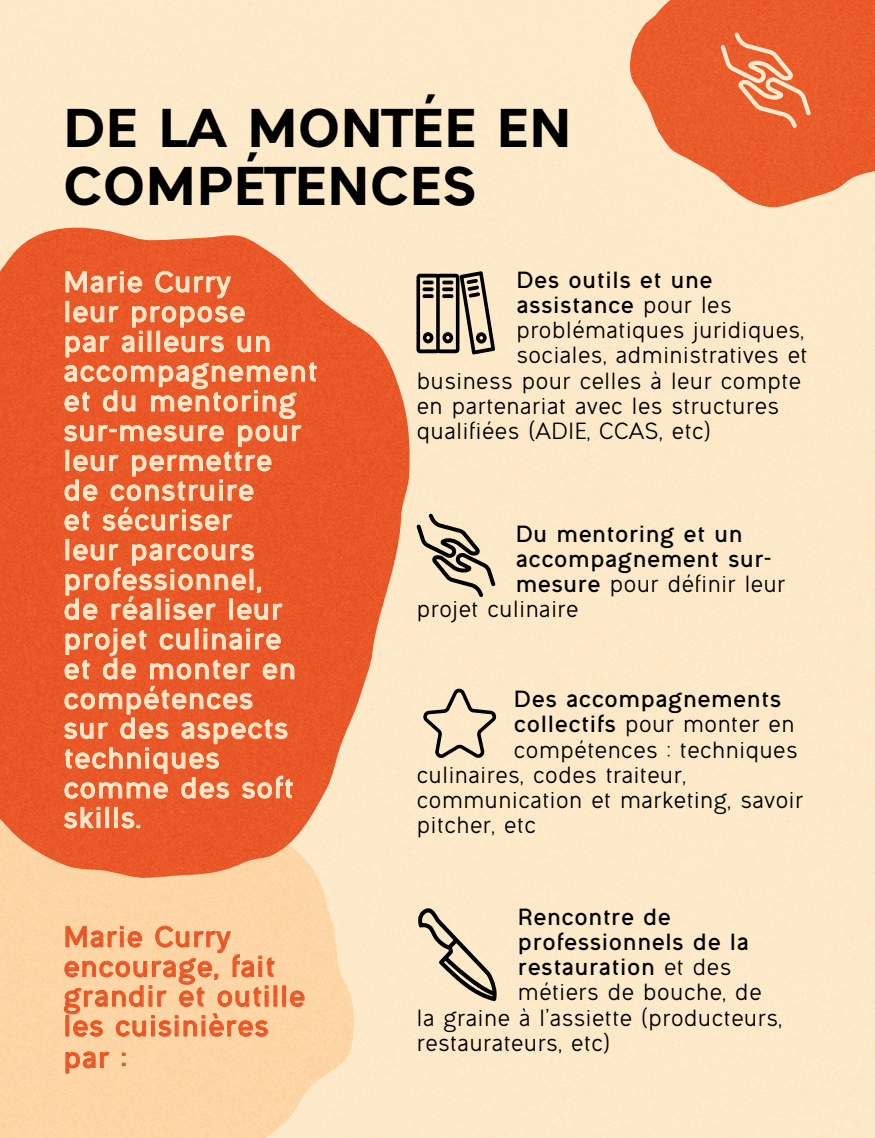
<style>
.page{position:relative;width:875px;height:1138px;background:#fff}
.page>*{position:absolute;margin:0;border:0;box-sizing:border-box;transform-origin:0 0}
.t1{font:49px/57.8px "Ogonek Unicase";color:#000}
.t2{font:700 26.25px/29.8px "Ogonek";color:#fcebce}
.t3{font:700 26.25px/30.1px "Ogonek";color:#eb5c2b}
.t4{font:21px "Ogonek";color:#000}
.t5{font:700 21px "Ogonek";color:#000}
.s1{font-weight:400}
.s2{font-weight:700}
</style>
<div class="page">
<img style="left:0;top:0;width:875px;height:1138px">
<h1 class="t1" style="left:63px;top:98px;width:510px">DE LA MONTÉE EN<br>COMPÉTENCES</h1>
<p class="t2" style="left:63px;top:266px;width:256px">Marie Curry<br>leur propose<br>par ailleurs un accompagnement et du mentoring sur-mesure pour leur permettre<br>de construire<br>et sécuriser<br>leur parcours professionnel,<br>de réaliser leur projet culinaire<br>et de monter en compétences<br>sur des aspects techniques comme des soft skills.</p>
<p class="t3" style="left:63px;top:921px;width:244px">Marie Curry encourage, fait grandir et outille les cuisinières par :</p>
<p class="t5" style="left:516px;top:264px;width:198px">Des outils et une</p>
<p class="t5" style="left:516px;top:290px;width:217px">assistance <span class="s1">pour les</span></p>
<p class="t4" style="left:516px;top:316px;width:290px">problématiques juridiques,</p>
<p class="t4" style="left:516px;top:341px;width:293px">sociales, administratives et</p>
<p class="t4" style="left:416px;top:366px;width:386px">business pour celles à leur compte</p>
<p class="t4" style="left:416px;top:391px;width:364px">en partenariat avec les structures</p>
<p class="t4" style="left:416px;top:416px;width:296px">qualifiées (ADIE, CCAS, etc)</p>
<p class="t5" style="left:515px;top:518px;width:229px">Du mentoring et un</p>
<p class="t5" style="left:515px;top:543px;width:258px">accompagnement sur-</p>
<p class="t4" style="left:515px;top:569px;width:272px"><span class="s2">mesure</span> pour définir leur</p>
<p class="t4" style="left:416px;top:595px;width:164px">projet culinaire</p>
<p class="t5" style="left:514px;top:684px;width:269px">Des accompagnements</p>
<p class="t4" style="left:514px;top:709px;width:283px"><span class="s2">collectifs</span> pour monter en</p>
<p class="t4" style="left:514px;top:735px;width:286px">compétences : techniques</p>
<p class="t4" style="left:416px;top:760px;width:271px">culinaires, codes traiteur,</p>
<p class="t4" style="left:416px;top:785px;width:388px">communication et marketing, savoir</p>
<p class="t4" style="left:416px;top:810px;width:121px">pitcher, etc</p>
<p class="t5" style="left:518px;top:901px;width:155px">Rencontre de</p>
<p class="t5" style="left:518px;top:926px;width:233px">professionnels de la</p>
<p class="t5" style="left:518px;top:951px;width:215px">restauration <span class="s1">et des</span></p>
<p class="t4" style="left:518px;top:977px;width:246px">métiers de bouche, de</p>
<p class="t4" style="left:416px;top:1003px;width:367px">la graine à l’assiette (producteurs,</p>
<p class="t4" style="left:416px;top:1028px;width:196px">restaurateurs, etc)</p>
</div>
